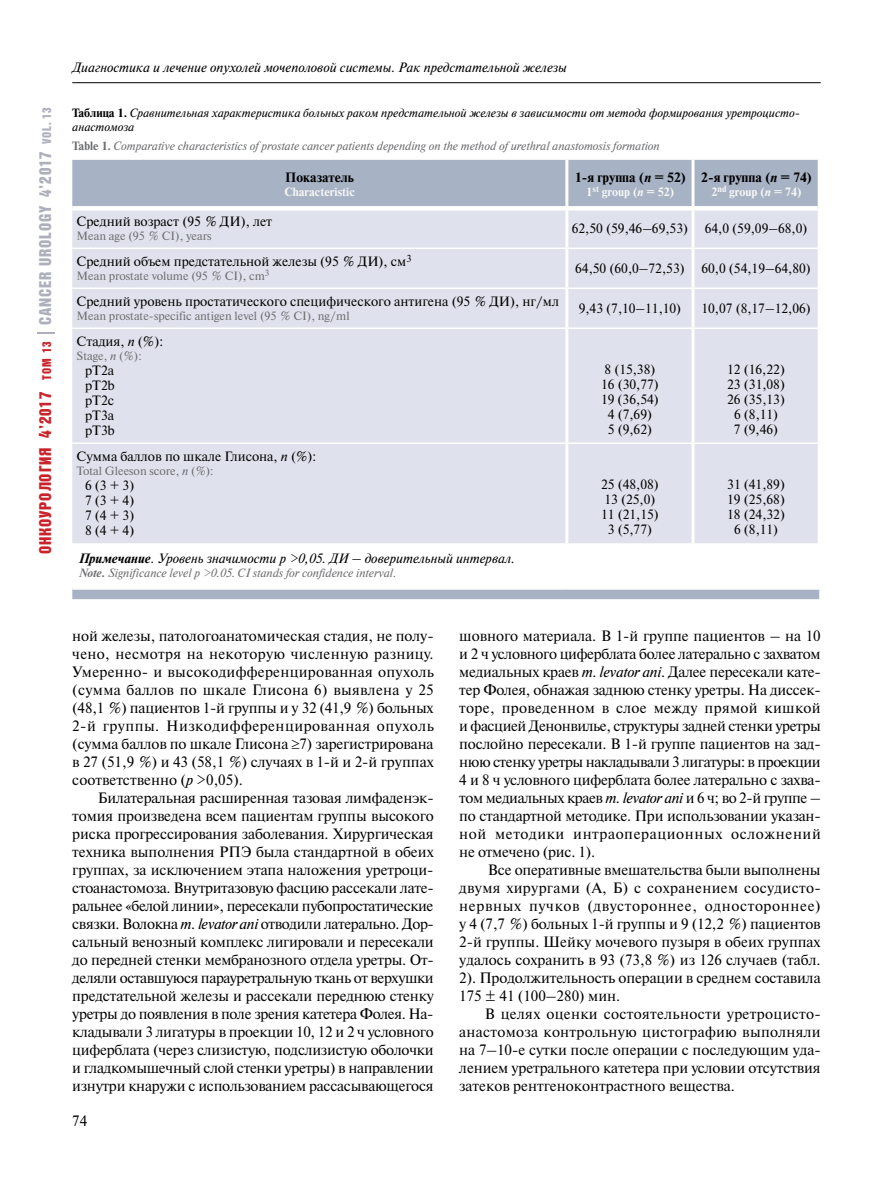
<style>
.page{position:relative;width:893px;height:1191px;background:#fff}
.page>*{position:absolute;margin:0;border:0;box-sizing:border-box;transform-origin:0 0}
.t1{font:16.5px "Bastion Kontrast Alt C";letter-spacing:.05em;color:#adb0ba}
.t2{font:15px/18px "Newton C";letter-spacing:-.01em;color:#000;text-align:justify}
.t3{font:13.5px/15px "Newton C";color:#000;text-align:center}
.t4{font:italic 13.5px "Newton C";color:#000}
.t5{font:700 13.5px "Newton C";color:#000}
.t6{font:italic 12px "Newton C";color:#6d6e71}
.t7{font:12px "Newton C";color:#6d6e71}
.t8{font:italic 12px/14.4px "Newton C";color:#000}
.t9{font:700 12px "Newton C";color:#f6f6f6}
.s1{color:#c9242b}
.s2{font-size:17.1px;color:#c9242b}
.s3{font-size:12.3px;color:#c9242b}
.s4{font-size:12.3px}
.s5{font-weight:700;font-style:normal}
.s6{font-style:italic}
.s7{font-weight:700}
</style>
<div class="page">
<hr style="left:72px;top:82px;width:749px;height:1px;background:#000">
<svg style="left:38px;top:332px;width:17px;height:1px"></svg>
<svg style="left:72px;top:160px;width:747px;height:439px;fill:#a7b2c5"></svg>
<div style="left:72px;top:210px;width:746px;height:333px;background:#dfe1ec"></div>
<hr style="left:565px;top:160px;width:3px;height:46px;background:#fff">
<hr style="left:691px;top:160px;width:3px;height:46px;background:#fff">
<hr style="left:565px;top:210px;width:3px;height:37px;background:#fff">
<hr style="left:691px;top:210px;width:3px;height:37px;background:#fff">
<hr style="left:565px;top:249px;width:3px;height:38px;background:#fff">
<hr style="left:691px;top:249px;width:3px;height:38px;background:#fff">
<hr style="left:565px;top:289px;width:3px;height:38px;background:#fff">
<hr style="left:691px;top:289px;width:3px;height:38px;background:#fff">
<hr style="left:565px;top:329px;width:3px;height:113px;background:#fff">
<hr style="left:691px;top:329px;width:3px;height:113px;background:#fff">
<hr style="left:565px;top:444px;width:3px;height:99px;background:#fff">
<hr style="left:691px;top:444px;width:3px;height:99px;background:#fff">
<hr style="left:72px;top:247px;width:495px;height:2px;background:#fff">
<hr style="left:567px;top:247px;width:126px;height:2px;background:#fff">
<hr style="left:693px;top:247px;width:125px;height:2px;background:#fff">
<hr style="left:72px;top:287px;width:495px;height:2px;background:#fff">
<hr style="left:567px;top:287px;width:126px;height:2px;background:#fff">
<hr style="left:693px;top:287px;width:125px;height:2px;background:#fff">
<hr style="left:72px;top:327px;width:495px;height:2px;background:#fff">
<hr style="left:567px;top:327px;width:126px;height:2px;background:#fff">
<hr style="left:693px;top:327px;width:125px;height:2px;background:#fff">
<hr style="left:72px;top:442px;width:495px;height:2px;background:#fff">
<hr style="left:567px;top:442px;width:126px;height:2px;background:#fff">
<hr style="left:693px;top:442px;width:125px;height:2px;background:#fff">
<hr style="left:818px;top:208px;width:3px;height:40px;background:#fff">
<hr style="left:818px;top:248px;width:3px;height:40px;background:#fff">
<hr style="left:818px;top:288px;width:3px;height:40px;background:#fff">
<hr style="left:818px;top:328px;width:3px;height:115px;background:#fff">
<hr style="left:818px;top:443px;width:3px;height:100px;background:#fff">
<hr style="left:818px;top:160px;width:3px;height:48px;background:#fff">
<hr style="left:72px;top:206px;width:495px;height:4px;background:#fff">
<hr style="left:567px;top:206px;width:126px;height:4px;background:#fff">
<hr style="left:693px;top:206px;width:125px;height:4px;background:#fff">
<hr style="left:72px;top:585px;width:495px;height:4px;background:#fff">
<hr style="left:567px;top:585px;width:126px;height:4px;background:#fff">
<hr style="left:693px;top:585px;width:126px;height:4px;background:#fff">
<p class="t1" style="left:37px;top:554px;width:448px;rotate:-90deg"><span class="s1">ОНКОУРОЛОГИЯ</span> <span class="s2">4</span><span class="s1">’2017</span> <span class="s3">ТОМ 13</span> CANCER UROLOGY 4’2017 <span class="s4">VOL. 13</span></p>
<p class="t4" style="left:72px;top:60px;width:496px">Диагностика и лечение опухолей мочеполовой системы. Рак предстательной железы</p>
<p class="t8" style="left:72px;top:105px;width:727px"><span class="s5">Таблица 1.</span> Сравнительная характеристика больных раком предстательной железы в зависимости от метода формирования уретроцисто&shy;анастомоза</p>
<p class="t6" style="left:72px;top:139px;width:589px"><span class="s5">Table 1.</span> Comparative characteristics of prostate cancer patients depending on the method of urethral anastomosis formation</p>
<p class="t5" style="left:285px;top:170px;width:70px">Показатель</p>
<p class="t9" style="left:284px;top:185px;width:72px">Characteristic</p>
<p class="t5" style="left:575px;top:170px;width:112px">1‑я группа (<span class="s6">n</span> = 52)</p>
<p class="t9" style="left:586px;top:185px;width:89px">1<sup>st</sup> group (<span class="s6">n</span> = 52)</p>
<p class="t5" style="left:701px;top:170px;width:112px">2‑я группа (<span class="s6">n</span> = 74)</p>
<p class="t9" style="left:711px;top:185px;width:91px">2<sup>nd</sup> group (<span class="s6">n</span> = 74)</p>
<p class="t3" style="left:77px;top:214px;width:197px">Средний возраст (95 % ДИ), лет</p>
<p class="t7" style="left:77px;top:229px;width:136px">Mean age (95 % CI), years</p>
<p class="t3" style="left:77px;top:254px;width:336px">Средний объем предстательной железы (95 % ДИ), см<sup>3</sup></p>
<p class="t7" style="left:77px;top:269px;width:194px">Mean prostate volume (95 % CI), cm<sup>3</sup></p>
<p class="t3" style="left:77px;top:294px;width:484px">Средний уровень простатического специфического антигена (95 % ДИ), нг/мл</p>
<p class="t7" style="left:77px;top:309px;width:275px">Mean prostate-specific antigen level (95 % CI), ng/ml</p>
<p class="t3" style="left:572px;top:221px;width:237px">62,50 (59,46–69,53) 64,0 (59,09–68,0)</p>
<p class="t3" style="left:575px;top:261px;width:237px">64,50 (60,0–72,53) 60,0 (54,19–64,80)</p>
<p class="t3" style="left:579px;top:301px;width:104px">9,43 (7,10–11,10)</p>
<p class="t3" style="left:701px;top:301px;width:111px">10,07 (8,17–12,06)</p>
<p class="t3" style="left:77px;top:334px;width:88px">Стадия, <span class="s6">n</span> (%):</p>
<p class="t7" style="left:77px;top:349px;width:67px">Stage, <span class="s6">n</span> (%):</p>
<p class="t3" style="left:85px;top:362px;width:31px;text-align:justify">рТ2a рT2b рT2c рT3a рT3b</p>
<p class="t3" style="left:601px;top:362px;width:59px">8 (15,38)<br>16 (30,77)<br>19 (36,54)<br>4 (7,69)<br>5 (9,62)</p>
<p class="t3" style="left:727px;top:362px;width:59px">12 (16,22)<br>23 (31,08)<br>26 (35,13)<br>6 (8,11)<br>7 (9,46)</p>
<p class="t3" style="left:77px;top:449px;width:241px">Сумма баллов по шкале Глисона, <span class="s6">n</span> (%):</p>
<p class="t7" style="left:77px;top:464px;width:139px">Total Gleeson score, <span class="s6">n</span> (%):</p>
<p class="t3" style="left:85px;top:477px;width:51px;text-align:justify">6 (3 + 3)<br>7 (3 + 4)<br>7 (4 + 3)<br>8 (4 + 4)</p>
<p class="t3" style="left:601px;top:477px;width:59px">25 (48,08)<br>13 (25,0)<br>11 (21,15)<br>3 (5,77)</p>
<p class="t3" style="left:727px;top:477px;width:59px">31 (41,89)<br>19 (25,68)<br>18 (24,32)<br>6 (8,11)</p>
<p class="t4" style="left:79px;top:551px;width:438px"><span class="s7">Примечание</span>. Уровень значимости p &gt;0,05. ДИ – доверительный интервал.</p>
<p class="t6" style="left:79px;top:566px;width:319px"><span class="s7">Note.</span> Significance level p &gt;0.05. CI stands for confidence interval.</p>
<p class="t2" style="left:72px;top:627px;width:363px">ной железы, патологоанатомическая стадия, не полу&shy;чено, несмотря на некоторую численную разницу.<br>Умеренно- и высокодифференцированная опухоль (сумма баллов по шкале Глисона 6) выявлена у 25 (48,1 %) пациентов 1‑й группы и у 32 (41,9 %) больных 2‑й группы. Низкодифференцированная опухоль (сумма баллов по шкале Глисона ≥7) зарегистрирована в 27 (51,9 %) и 43 (58,1 %) случаях в 1‑й и 2‑й группах соответственно (<span class="s6">р</span> &gt;0,05).</p>
<p class="t2" style="left:72px;top:789px;width:363px;text-indent:26px">Билатеральная расширенная тазовая лимфаденэк&shy;томия произведена всем пациентам группы высокого риска прогрессирования заболевания. Хирургическая техника выполнения РПЭ была стандартной в обеих группах, за исключением этапа наложения уретроци&shy;стоанастомоза. Внутритазовую фасцию рассекали лате&shy;ральнее «белой линии», пересекали пубопростатические связки. Волокна <span class="s6">m. levator ani</span> отводили латерально. Дор&shy;сальный венозный комплекс лигировали и пересекали до передней стенки мембранозного отдела уретры. От&shy;деляли оставшуюся парауретральную ткань от верхушки предстательной железы и рассекали переднюю стенку уретры до появления в поле зрения катетера Фолея. На&shy;кладывали 3 лигатуры в проекции 10, 12 и 2 ч условного циферблата (через слизистую, подслизистую оболочки и гладкомышечный слой стенки уретры) в направлении изнутри кнаружи с использованием рассасывающегося</p>
<p class="t2" style="left:72px;top:1112px;width:17px">74</p>
<p class="t2" style="left:459px;top:627px;width:363px;text-align:left">шовного материала. В 1‑й группе пациентов – на 10 и 2 ч условного циферблата более латерально с захватом медиальных краев <span class="s6">m. levator ani</span>. Далее пересекали кате&shy;тер Фолея, обнажая заднюю стенку уретры. На диссек&shy;торе, проведенном в слое между прямой кишкой и фасцией Денонвилье, структуры задней стенки уретры послойно пересекали. В 1‑й группе пациентов на зад&shy;нюю стенку уретры накладывали 3 лигатуры: в проекции 4 и 8 ч условного циферблата более латерально с захва&shy;том медиальных краев <span class="s6">m. levator ani</span> и 6 ч; во 2‑й группе – по стандартной методике. При использовании указан&shy;ной методики интраоперационных осложнений не отмечено (рис. 1).</p>
<p class="t2" style="left:459px;top:861px;width:363px;text-indent:29px">Все оперативные вмешательства были выполнены двумя хирургами (A, Б) с сохранением сосудисто&shy;нервных пучков (двустороннее, одностороннее) у 4 (7,7 %) больных 1‑й группы и 9 (12,2 %) пациентов 2‑й группы. Шейку мочевого пузыря в обеих группах удалось сохранить в 93 (73,8 %) из 126 случаев (табл.<br>2). Продолжительность операции в среднем составила 175 ± 41 (100–280) мин.</p>
<p class="t2" style="left:459px;top:1005px;width:363px;text-align:left;text-indent:26px">В целях оценки состоятельности уретроцисто&shy;анастомоза контрольную цистографию выполняли на 7–10‑е сутки после операции с последующим уда&shy;лением уретрального катетера при условии отсутствия затеков рентгеноконтрастного вещества.</p>
</div>
